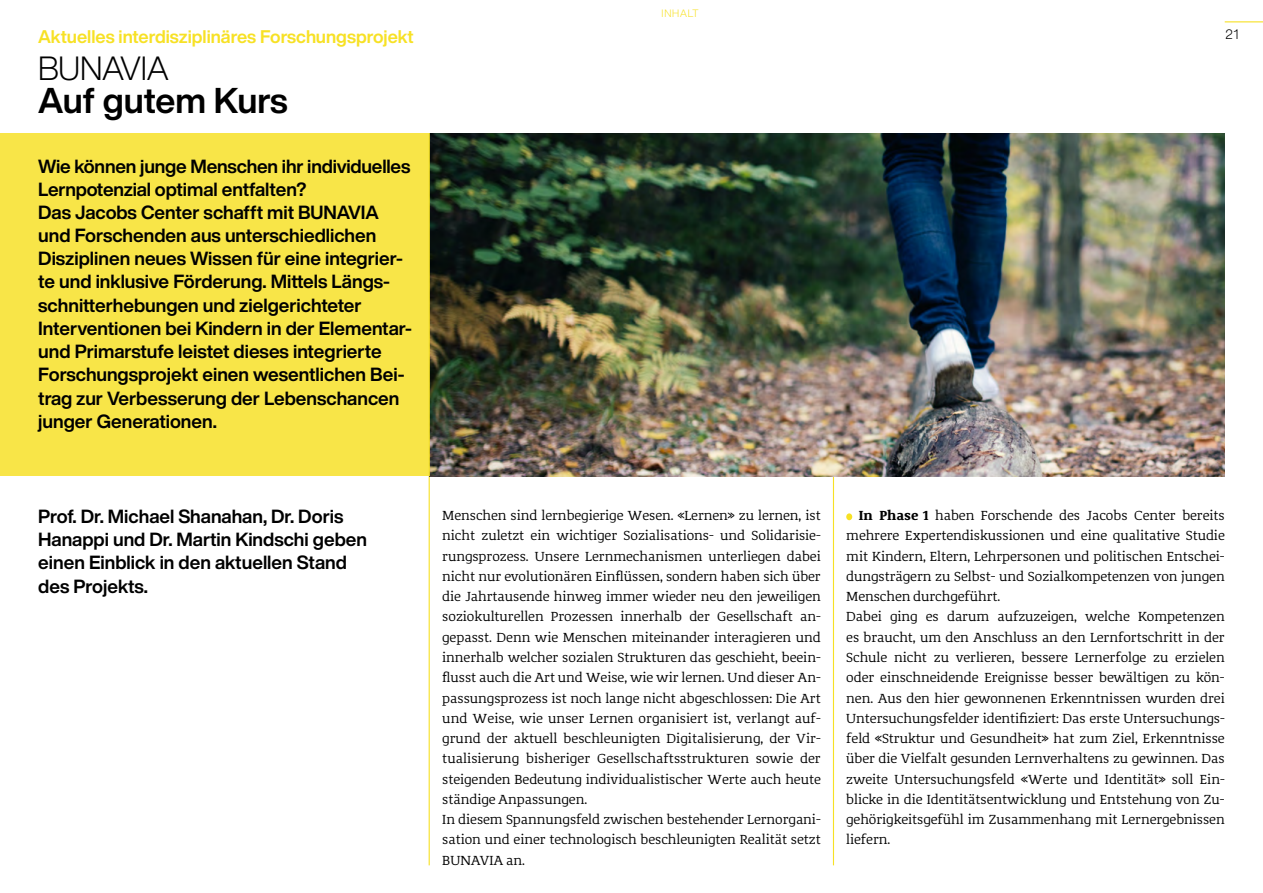
<style>
.page{position:relative;width:1263px;height:893px;background:#fff}
.page>*{position:absolute;margin:0;border:0;box-sizing:border-box;transform-origin:0 0}
.t1{font:700 35.25px "Helvetica Now Display";color:#000}
.t2{font:300 33px "Helvetica Now Display";letter-spacing:-.01em;color:#000}
.t3{font:700 18.75px/23.2px "Helvetica Now Display";color:#000}
.t4{font:700 18px "Helvetica Now Display";color:#f7e125}
.t5{font:13.5px/20.2px "Corpo Serif";color:#000}
.t6{font:300 13.5px "Helvetica Now Text";color:#000}
.t7{font:300 10.5px "Helvetica Now Text";letter-spacing:.01em;color:#f7e125}
.s1{font-weight:700}
</style>
<div class="page">
<hr style="left:1225px;top:21px;width:38px;height:1px;background:#f7e125">
<hr style="left:833px;top:134px;width:1px;height:731px;background:#f7e125">
<hr style="left:429px;top:134px;width:1px;height:731px;background:#f7e125">
<img style="left:429px;top:134px;width:796px;height:342px">
<div style="left:0;top:134px;width:429px;height:342px;background:#f8e548"></div>
<div style="left:846px;top:513px;width:6px;height:7px;background:#f7e125;border-radius:50%"></div>
<h3 class="t4" style="left:38px;top:25px;width:377px">Aktuelles interdisziplinäres Forschungsprojekt</h3>
<h2 class="t2" style="left:38px;top:46px;width:132px">BUNAVIA</h2>
<h1 class="t1" style="left:38px;top:76px;width:251px">Auf gutem Kurs</h1>
<p class="t3" style="left:38px;top:154px;width:375px">Wie können junge Menschen ihr individuelles Lernpotenzial optimal entfalten?<br>Das Jacobs Center schafft mit BUNAVIA und Forschenden aus unterschiedlichen Disziplinen neues Wissen für eine integrier&shy;te und inklusive Förderung. Mittels Längs&shy;schnitterhebungen und zielgerichteter Interventionen bei Kindern in der Elementar&shy;und Primarstufe leistet dieses integrierte Forschungsprojekt einen wesentlichen Bei&shy;trag zur Verbesserung der Lebenschancen junger Generationen.</p>
<p class="t7" style="left:661px;top:5px;width:39px">INHALT</p>
<p class="t6" style="left:1225px;top:25px;width:16px">21</p>
<h3 class="t3" style="left:38px;top:504px;width:330px">Prof. Dr. Michael Shanahan, Dr. Doris<br>Hanappi und Dr. Martin Kindschi geben einen Einblick in den aktuellen Stand des Projekts.</h3>
<p class="t5" style="left:442px;top:506px;width:380px">Menschen sind lernbegierige Wesen. «Lernen» zu lernen, ist nicht zuletzt ein wichtiger Sozialisations- und Solidarisie&shy;rungsprozess. Unsere Lernmechanismen unterliegen dabei nicht nur evolutionären Einflüssen, sondern haben sich über die Jahrtausende hinweg immer wieder neu den jeweiligen soziokulturellen Prozessen innerhalb der Gesellschaft an&shy;gepasst. Denn wie Menschen miteinander interagieren und innerhalb welcher sozialen Strukturen das geschieht, beein&shy;flusst auch die Art und Weise, wie wir lernen. Und dieser An&shy;passungsprozess ist noch lange nicht abgeschlossen: Die Art und Weise, wie unser Lernen organisiert ist, verlangt auf&shy;grund der aktuell beschleunigten Digitalisierung, der Vir&shy;tualisierung bisheriger Gesellschaftsstrukturen sowie der steigenden Bedeutung individualistischer Werte auch heute ständige Anpassungen.<br>In diesem Spannungsfeld zwischen bestehender Lernorgani&shy;sation und einer technologisch beschleunigten Realität setzt BUNAVIA an.</p>
<p class="t5" style="left:846px;top:506px;width:380px;text-indent:13px"><span class="s1">In Phase 1</span> haben Forschende des Jacobs Center bereits mehrere Expertendiskussionen und eine qualitative Studie mit Kindern, Eltern, Lehrpersonen und politischen Entschei&shy;dungsträgern zu Selbst- und Sozialkompetenzen von jungen Menschen durchgeführt.<br>Dabei ging es darum aufzuzeigen, welche Kompetenzen es braucht, um den Anschluss an den Lernfortschritt in der Schule nicht zu verlieren, bessere Lernerfolge zu erzielen oder einschneidende Ereignisse besser bewältigen zu kön&shy;nen. Aus den hier gewonnenen Erkenntnissen wurden drei Untersuchungsfelder identifiziert: Das erste Untersuchungs&shy;feld «Struktur und Gesundheit» hat zum Ziel, Erkenntnisse über die Vielfalt gesunden Lernverhaltens zu gewinnen. Das zweite Untersuchungsfeld «Werte und Identität» soll Ein&shy;blicke in die Identitätsentwicklung und Entstehung von Zu&shy;gehörigkeitsgefühl im Zusammenhang mit Lernergebnissen liefern.</p>
</div>
